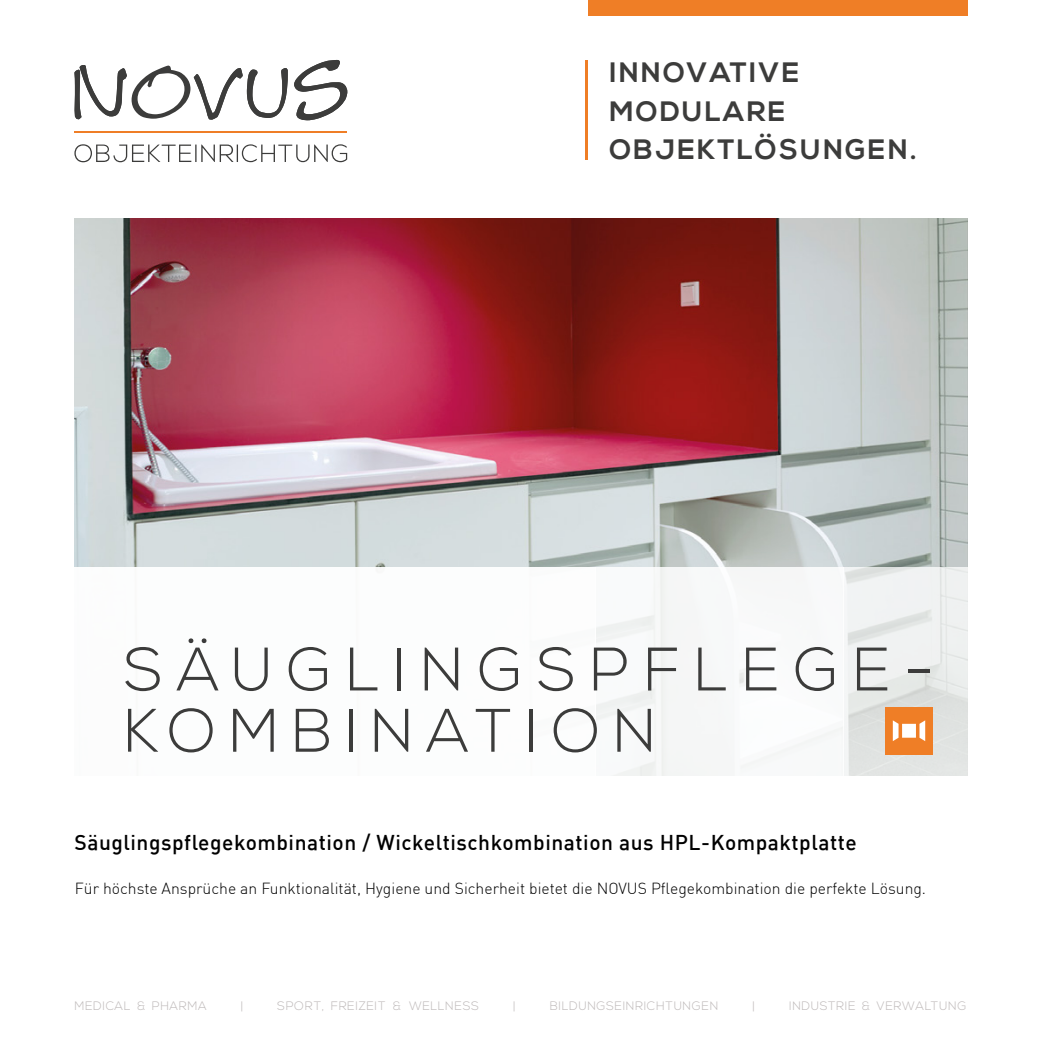
<style>
.page{position:relative;width:1042px;height:1042px;background:#fff}
.page>*{position:absolute;margin:0;border:0;box-sizing:border-box;transform-origin:0 0}
.t1{font:300 61.25px/61.2px "Nexa";letter-spacing:.23em;color:#3c3c3b}
.t2{font:700 28px/38.5px "Nexa";letter-spacing:.075em;color:#3c3c3b}
.t3{font:500 21px "DIN";letter-spacing:.025em;color:#000}
.t4{font:300 15.75px "DIN";color:#000}
.t5{font:300 12.25px "Nexa";letter-spacing:.05em;color:#beb9b9}
</style>
<div class="page">
<svg style="left:74px;top:144px;width:273px;height:19px"></svg>
<hr style="left:74px;top:132px;width:273px;height:1px;background:#ef7e26">
<svg style="left:294px;top:60px;width:53px;height:60px"></svg>
<svg style="left:74px;top:65px;width:214px;height:55px"></svg>
<div style="left:588px;top:0;width:379px;height:15px;background:#ef7e26"></div>
<hr style="left:585px;top:60px;width:3px;height:99px;background:#ef7e26">
<img style="left:74px;top:218px;width:893px;height:349px">
<div style="left:595px;top:567px;width:248px;height:232px;background:#f8f9f9"></div>
<svg style="left:844px;top:567px;width:124px;height:209px;fill:#eceeed"></svg>
<div style="left:885px;top:707px;width:48px;height:48px;background:#ef7e26"></div>
<svg style="left:893px;top:720px;width:32px;height:21px"></svg>
<h2 class="t2" style="left:609px;top:54px;width:309px">INNOVATIVE<br>MODULARE<br>OBJEKTLÖSUNGEN.</h2>
<h1 class="t1" style="left:124px;top:641px;width:811px">SÄUGLINGSPFLEGE-<br>KOMBINATION</h1>
<h3 class="t3" style="left:74px;top:828px;width:784px">Säuglingspflegekombination / Wickeltischkombination aus HPL-Kompaktplatte</h3>
<p class="t4" style="left:75px;top:878px;width:853px">Für höchste Ansprüche an Funktionalität, Hygiene und Sicherheit bietet die NOVUS Pflegekombination die perfekte Lösung.</p>
<p class="t5" style="left:74px;top:999px;width:134px">MEDICAL &amp; PHARMA</p>
<p class="t5" style="left:240px;top:999px;width:5px">|</p>
<p class="t5" style="left:277px;top:999px;width:203px">SPORT, FREIZEIT &amp; WELLNESS</p>
<p class="t5" style="left:513px;top:999px;width:5px">|</p>
<p class="t5" style="left:550px;top:999px;width:170px">BILDUNGSEINRICHTUNGEN</p>
<p class="t5" style="left:752px;top:999px;width:5px">|</p>
<p class="t5" style="left:789px;top:999px;width:179px">INDUSTRIE &amp; VERWALTUNG</p>
</div>
